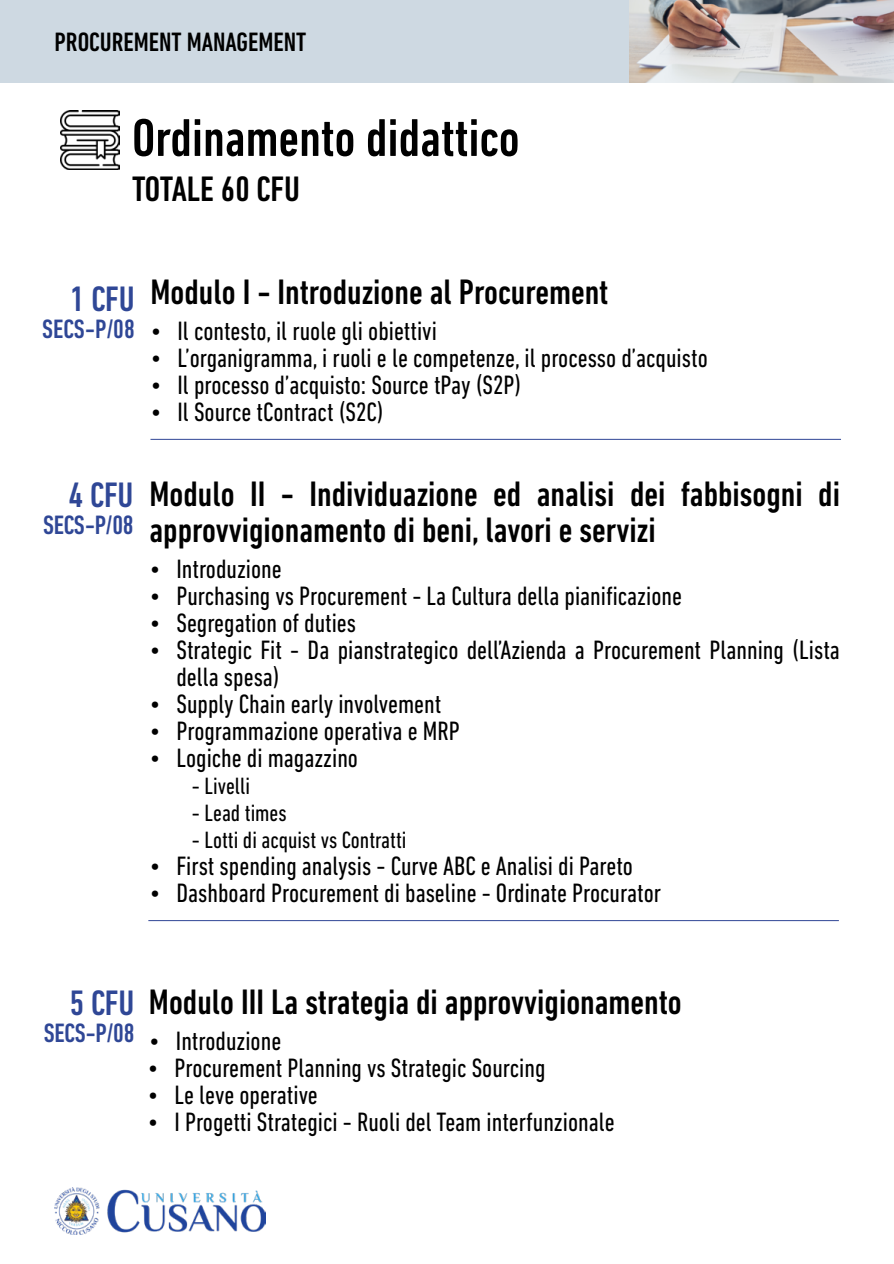
<style>
.page{position:relative;width:894px;height:1264px;background:#fff}
.page>*{position:absolute;margin:0;border:0;box-sizing:border-box;transform-origin:0 0}
.t1{font:500 condensed 54px "DIN Next LT Pro";color:#000}
.t2{font:500 condensed 36px "DIN Next LT Pro";color:#000}
.t3{font:500 condensed 36px "DIN Next LT Pro";color:#2f4796}
.t4{font:condensed 27px/27px "DIN Next LT Pro";color:#000}
.t5{font:500 condensed 27px "DIN Next LT Pro";letter-spacing:-.01em;color:#2f4796}
.t6{font:500 condensed 27px "DIN Next LT Pro";color:#000}
.t7{font:condensed 24px "DIN Next LT Pro";color:#000}
.s1{color:#2f4796}
</style>
<div class="page">
<img style="left:54px;top:1187px;width:211px;height:47px">
<div style="left:0;top:0;width:893px;height:83px;background:#ced9e2"></div>
<img style="left:60px;top:111px;width:59px;height:58px">
<hr style="left:148px;top:920px;width:690px;height:1px;background:#304696">
<hr style="left:150px;top:439px;width:690px;height:1px;background:#304696">
<img style="left:630px;top:0;width:263px;height:83px">
<p class="t6" style="left:54px;top:26px;width:253px">PROCUREMENT MANAGEMENT</p>
<p class="t1" style="left:132px;top:107px;width:389px">Ordinamento didattico</p>
<p class="t2" style="left:132px;top:168px;width:169px">TOTALE 60 CFU</p>
<p class="t3" style="left:70px;top:278px;width:66px">1 CFU</p>
<p class="t5" style="left:42px;top:313px;width:94px">SECS-P/08</p>
<p class="t2" style="left:150px;top:271px;width:459px">Modulo I - Introduzione al Procurement</p>
<p class="t4" style="left:150px;top:317px;width:288px">• Il contesto, il ruole gli obiettivi</p>
<p class="t4" style="left:150px;top:344px;width:558px">• L’organigramma, i ruoli e le competenze, il processo d’acquisto</p>
<p class="t4" style="left:150px;top:371px;width:372px">• Il processo d’acquisto: Source tPay (S2P)</p>
<p class="t4" style="left:150px;top:398px;width:235px">• Il Source tContract (S2C)</p>
<p class="t2" style="left:69px;top:473px;width:772px"><span class="s1">4 CFU</span> Modulo II - Individuazione ed analisi dei fabbisogni di</p>
<p class="t5" style="left:43px;top:510px;width:92px">SECS-P/08</p>
<p class="t2" style="left:149px;top:509px;width:508px">approvvigionamento di beni, lavori e servizi</p>
<p class="t4" style="left:149px;top:555px;width:134px">• Introduzione</p>
<p class="t4" style="left:149px;top:582px;width:534px">• Purchasing vs Procurement - La Cultura della pianificazione</p>
<p class="t4" style="left:149px;top:609px;width:208px">• Segregation of duties</p>
<p class="t4" style="left:176px;top:636px;width:665px;text-indent:-27px">• Strategic Fit - Da pianstrategico dell’Azienda a Procurement Planning (Lista della spesa)</p>
<p class="t4" style="left:149px;top:690px;width:293px">• Supply Chain early involvement</p>
<p class="t4" style="left:149px;top:717px;width:312px">• Programmazione operativa e MRP</p>
<p class="t4" style="left:149px;top:744px;width:210px">• Logiche di magazzino</p>
<p class="t7" style="left:192px;top:772px;width:60px">- Livelli</p>
<p class="t7" style="left:192px;top:799px;width:96px">- Lead times</p>
<p class="t7" style="left:192px;top:826px;width:216px">- Lotti di acquist vs Contratti</p>
<p class="t4" style="left:149px;top:852px;width:485px">• First spending analysis - Curve ABC e Analisi di Pareto</p>
<p class="t4" style="left:149px;top:879px;width:513px">• Dashboard Procurement di baseline - Ordinate Procurator</p>
<p class="t2" style="left:70px;top:981px;width:613px"><span class="s1">5 CFU</span> Modulo III La strategia di approvvigionamento</p>
<p class="t4" style="left:149px;top:1027px;width:134px">• Introduzione</p>
<p class="t4" style="left:147px;top:1054px;width:399px">• Procurement Planning vs Strategic Sourcing</p>
<p class="t4" style="left:147px;top:1081px;width:172px">• Le leve operative</p>
<p class="t4" style="left:147px;top:1108px;width:468px">• I Progetti Strategici - Ruoli del Team interfunzionale</p>
<p class="t5" style="left:44px;top:1017px;width:92px">SECS-P/08</p>
</div>
